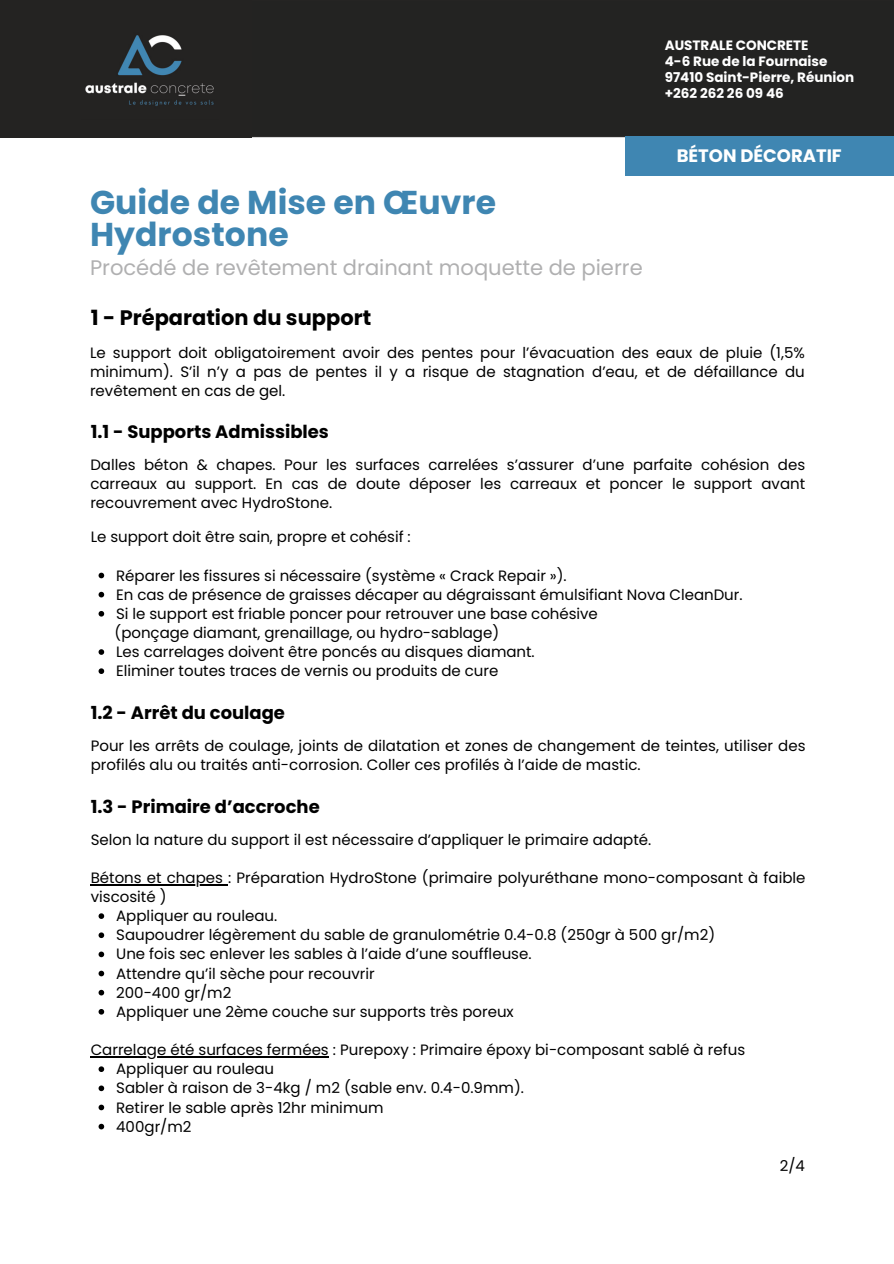
<style>
.page{position:relative;width:894px;height:1264px;background:#fff}
.page>*{position:absolute;margin:0;border:0;box-sizing:border-box;transform-origin:0 0}
.t1{font:700 33px/32.7px "Poppins";color:#3f86b2}
.t2{font:21px "Poppins";color:#b0b0b1}
.t3{font:700 21px "Poppins";color:#000}
.t4{font:700 18px "Poppins";color:#000}
.t5{font:700 18px "Poppins";color:#fff}
.t6{font:15px/19.2px "Poppins";color:#000}
.t7{font:700 13.5px/15.8px "Poppins";color:#fff}
</style>
<div class="page">
<div style="left:0;top:0;width:893px;height:138px;background:#232322"></div>
<div style="left:625px;top:136px;width:268px;height:39px;background:#3f86b2"></div>
<div style="left:0;top:0;width:251px;height:137px;background:#242322"></div>
<img style="left:85px;top:35px;width:129px;height:71px">
<svg style="left:98px;top:572px;width:6px;height:6px"></svg>
<svg style="left:98px;top:592px;width:6px;height:5px"></svg>
<svg style="left:98px;top:611px;width:6px;height:5px"></svg>
<svg style="left:98px;top:649px;width:6px;height:6px"></svg>
<svg style="left:98px;top:668px;width:6px;height:6px"></svg>
<hr style="left:91px;top:884px;width:137px;height:1px;background:#000">
<svg style="left:98px;top:913px;width:6px;height:5px"></svg>
<svg style="left:98px;top:932px;width:6px;height:6px"></svg>
<svg style="left:98px;top:951px;width:6px;height:6px"></svg>
<svg style="left:98px;top:970px;width:6px;height:6px"></svg>
<svg style="left:98px;top:989px;width:6px;height:6px"></svg>
<svg style="left:98px;top:1009px;width:6px;height:5px"></svg>
<hr style="left:91px;top:1056px;width:238px;height:1px;background:#000">
<svg style="left:98px;top:1066px;width:6px;height:5px"></svg>
<svg style="left:98px;top:1085px;width:6px;height:6px"></svg>
<svg style="left:98px;top:1104px;width:6px;height:6px"></svg>
<svg style="left:98px;top:1123px;width:6px;height:6px"></svg>
<p class="t7" style="left:664px;top:38px;width:191px">AUSTRALE CONCRETE<br>4-6 Rue de la Fournaise<br>97410 Saint-Pierre, Réunion +262 262 26 09 46</p>
<h1 class="t1" style="left:90px;top:186px;width:407px">Guide de Mise en Œuvre<br>Hydrostone</h1>
<h2 class="t2" style="left:90px;top:255px;width:554px">Procédé de revêtement drainant moquette de pierre</h2>
<h2 class="t3" style="left:91px;top:305px;width:282px">1 - Préparation du support</h2>
<p class="t5" style="left:676px;top:145px;width:166px">BÉTON DÉCORATIF</p>
<p class="t6" style="left:90px;top:343px;width:716px;text-align:justify">Le support doit obligatoirement avoir des pentes pour l’évacuation des eaux de pluie (1,5% minimum). S’il n’y a pas de pentes il y a risque de stagnation d’eau, et de défaillance du revêtement en cas de gel.</p>
<p class="t4" style="left:91px;top:421px;width:240px">1.1 - Supports Admissibles</p>
<p class="t6" style="left:90px;top:455px;width:716px;text-align:justify">Dalles béton &amp; chapes. Pour les surfaces carrelées s’assurer d’une parfaite cohésion des carreaux au support. En cas de doute déposer les carreaux et poncer le support avant recouvrement avec HydroStone.</p>
<p class="t6" style="left:91px;top:527px;width:321px">Le support doit être sain, propre et cohésif :</p>
<p class="t6" style="left:114px;top:566px;width:629px">Réparer les fissures si nécessaire (système « Crack Repair »).<br>En cas de présence de graisses décaper au dégraissant émulsifiant Nova CleanDur.<br>Si le support est friable poncer pour retrouver une base cohésive<br>(ponçage diamant, grenaillage, ou hydro-sablage)<br>Les carrelages doivent être poncés au disques diamant.<br>Eliminer toutes traces de vernis ou produits de cure</p>
<p class="t4" style="left:91px;top:702px;width:196px">1.2 - Arrêt du coulage</p>
<p class="t6" style="left:91px;top:736px;width:716px">Pour les arrêts de coulage, joints de dilatation et zones de changement de teintes, utiliser des profilés alu ou traités anti-corrosion. Coller ces profilés à l’aide de mastic.</p>
<p class="t4" style="left:91px;top:796px;width:230px">1.3 - Primaire d’accroche</p>
<p class="t6" style="left:91px;top:829px;width:562px">Selon la nature du support il est nécessaire d’appliquer le primaire adapté.</p>
<p class="t6" style="left:91px;top:868px;width:716px">Bétons et chapes : Préparation HydroStone (primaire polyuréthane mono-composant à faible</p>
<p class="t6" style="left:91px;top:887px;width:77px">viscosité )</p>
<p class="t6" style="left:116px;top:906px;width:163px">Appliquer au rouleau.</p>
<p class="t6" style="left:116px;top:925px;width:600px">Saupoudrer légèrement du sable de granulométrie 0.4-0.8 (250gr à 500 gr/m2)</p>
<p class="t6" style="left:116px;top:944px;width:417px">Une fois sec enlever les sables à l’aide d’une souffleuse.</p>
<p class="t6" style="left:116px;top:963px;width:260px">Attendre qu’il sèche pour recouvrir</p>
<p class="t6" style="left:116px;top:982px;width:117px">200-400 gr/m2</p>
<p class="t6" style="left:116px;top:1002px;width:399px">Appliquer une 2ème couche sur supports très poreux</p>
<p class="t6" style="left:116px;top:1040px;width:630px;text-indent:-25px">Carrelage été surfaces fermées : Purepoxy : Primaire époxy bi-composant sablé à refus Appliquer au rouleau<br>Sabler à raison de 3-4kg / m2 (sable env. 0.4-0.9mm).<br>Retirer le sable après 12hr minimum<br>400gr/m2</p>
<p class="t6" style="left:779px;top:1155px;width:27px">2/4</p>
</div>
